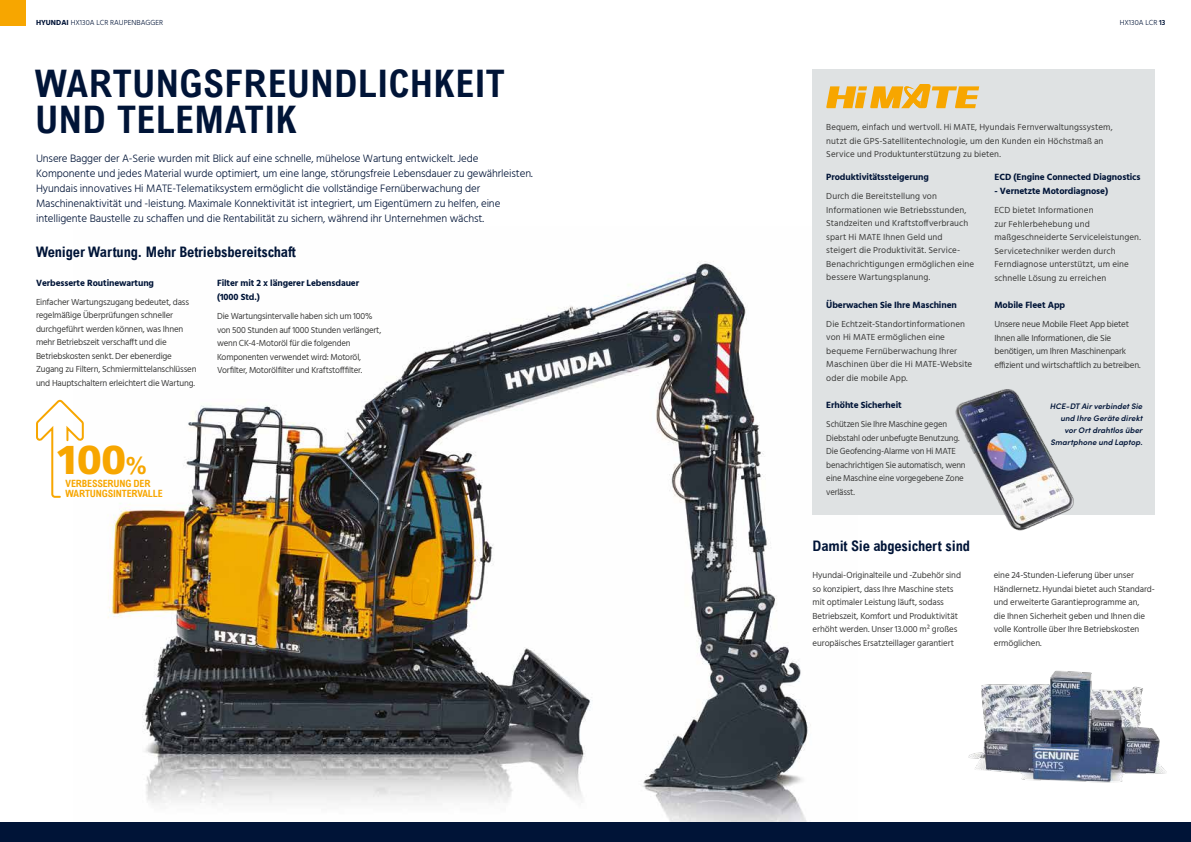
<style>
.page{position:relative;width:1191px;height:842px;background:#fff}
.page>*{position:absolute;margin:0;border:0;box-sizing:border-box;transform-origin:0 0}
.t1{font:900 40.2px "Frutiger LT Std";color:#f7a600}
.t2{font:700 condensed 38px/36px "Arial";letter-spacing:.01em;color:#001437}
.t3{font:700 condensed 14.5px "Arial";letter-spacing:-.01em;color:#001437}
.t4{font:300 11px/15px "Hind";letter-spacing:-.01em;color:#001437}
.t5{font:700 condensed 10px/10px "Arial";letter-spacing:-.02em;color:#f7a600}
.t6{font:700 9.2px/14px "Hind";letter-spacing:-.01em;color:#001437}
.t7{font:9px/13.5px "Hind";letter-spacing:-.01em;color:#3c3c3b}
.t8{font:9px/13.5px "Hind";letter-spacing:.01em;color:#3c3c3b}
.t9{font:italic 600 8px/12px "Sofia Pro";letter-spacing:.005em;color:#001437;text-align:right}
.t10{font:300 7.5px "Hind";color:#001437}
.s1{font-weight:700}
.s2{font-weight:700;font-size:24.2px}
.s3{font-weight:600}
</style>
<div class="page">
<img style="left:108px;top:261px;width:749px;height:561px">
<div style="left:812px;top:69px;width:343px;height:445px;background:#dfe2e3"></div>
<svg style="left:826px;top:84px;width:153px;height:24px"></svg>
<svg style="left:36px;top:399px;width:48px;height:99px"></svg>
<div style="left:0;top:822px;width:1191px;height:20px;background:#001437"></div>
<img style="left:899px;top:389px;width:196px;height:142px">
<img style="left:968px;top:670px;width:199px;height:113px">
<div style="left:0;top:0;width:26px;height:26px;background:#f7a600"></div>
<p class="t10" style="left:36px;top:17px;width:129px"><span class="s1">HYUNDAI</span> HX130A LCR RAUPENBAGGER</p>
<h2 class="t2" style="left:35px;top:66px;width:471px">WARTUNGSFREUNDLICHKEIT<br>UND TELEMATIK</h2>
<p class="t4" style="left:36px;top:151px;width:498px">Unsere Bagger der A-Serie wurden mit Blick auf eine schnelle, mühelose Wartung entwickelt. Jede Komponente und jedes Material wurde optimiert, um eine lange, störungsfreie Lebensdauer zu gewährleisten.<br>Hyundais innovatives Hi MATE-Telematiksystem ermöglicht die vollständige Fernüberwachung der Maschinenaktivität und -leistung. Maximale Konnektivität ist integriert, um Eigentümern zu helfen, eine intelligente Baustelle zu schaffen und die Rentabilität zu sichern, während ihr Unternehmen wächst.</p>
<h3 class="t3" style="left:36px;top:244px;width:261px">Weniger Wartung. Mehr Betriebsbereitschaft</h3>
<p class="t6" style="left:36px;top:275px;width:120px">Verbesserte Routinewartung</p>
<p class="t7" style="left:36px;top:295px;width:162px">Einfacher Wartungszugang bedeutet, dass regelmäßige Überprüfungen schneller durchgeführt werden können, was Ihnen mehr Betriebszeit verschafft und die Betriebskosten senkt. Der ebenerdige Zugang zu Filtern, Schmiermittelanschlüssen und Hauptschaltern erleichtert die Wartung.</p>
<p class="t6" style="left:217px;top:276px;width:144px">Filter mit 2 x längerer Lebensdauer (1000 Std.)</p>
<p class="t7" style="left:217px;top:310px;width:166px">Die Wartungsintervalle haben sich um 100% von 500 Stunden auf 1000 Stunden verlängert, wenn CK-4-Motoröl für die folgenden Komponenten verwendet wird: Motoröl, Vorfilter, Motorölfilter und Kraftstofffilter.</p>
<h1 class="t1" style="left:55px;top:435px;width:95px">100<span class="s2">%</span></h1>
<p class="t5" style="left:66px;top:479px;width:99px">VERBESSERUNG DER<br>WARTUNGSINTERVALLE</p>
<p class="t10" style="left:1119px;top:17px;width:47px">HX130A LCR <span class="s3">13</span></p>
<p class="t8" style="left:826px;top:121px;width:288px">Bequem, einfach und wertvoll. Hi MATE, Hyundais Fernverwaltungssystem, nutzt die GPS-Satellitentechnologie, um den Kunden ein Höchstmaß an<br>Service und Produktunterstützung zu bieten.</p>
<p class="t6" style="left:826px;top:170px;width:104px">Produktivitätssteigerung</p>
<p class="t8" style="left:826px;top:190px;width:149px">Durch die Bereitstellung von Informationen wie Betriebsstunden, Standzeiten und Kraftstoffverbrauch spart Hi MATE Ihnen Geld und steigert die Produktivität. Service-Benachrichtigungen ermöglichen eine bessere Wartungsplanung.</p>
<p class="t6" style="left:826px;top:297px;width:132px">Überwachen Sie Ihre Maschinen</p>
<p class="t8" style="left:826px;top:317px;width:147px">Die Echtzeit-Standortinformationen von Hi MATE ermöglichen eine bequeme Fernüberwachung Ihrer<br>Maschinen über die Hi MATE-Website oder die mobile App.</p>
<p class="t6" style="left:826px;top:398px;width:77px">Erhöhte Sicherheit</p>
<p class="t7" style="left:826px;top:418px;width:141px">Schützen Sie Ihre Maschine gegen<br>Diebstahl oder unbefugte Benutzung.<br>Die Geofencing-Alarme von Hi MATE benachrichtigen Sie automatisch, wenn eine Maschine eine vorgegebene Zone verlässt.</p>
<p class="t6" style="left:994px;top:170px;width:148px">ECD (Engine Connected Diagnostics</p>
<p class="t6" style="left:994px;top:184px;width:115px">- Vernetzte Motordiagnose)</p>
<p class="t8" style="left:994px;top:204px;width:148px">ECD bietet Informationen<br>zur Fehlerbehebung und maßgeschneiderte Serviceleistungen.<br>Servicetechniker werden durch<br>Ferndiagnose unterstützt, um eine schnelle Lösung zu erreichen</p>
<p class="t6" style="left:994px;top:298px;width:72px">Mobile Fleet App</p>
<p class="t7" style="left:994px;top:318px;width:148px">Unsere neue Mobile Fleet App bietet Ihnen alle Informationen, die Sie benötigen, um Ihren Maschinenpark effizient und wirtschaftlich zu betreiben.</p>
<p class="t9" style="left:1050px;top:399px;width:94px">HCE-DT Air verbindet Sie und Ihre Geräte direkt vor Ort drahtlos über<br>Smartphone und Laptop.</p>
<h3 class="t3" style="left:812px;top:537px;width:159px">Damit Sie abgesichert sind</h3>
<p class="t7" style="left:812px;top:569px;width:150px">Hyundai-Originalteile und -Zubehör sind so konzipiert, dass Ihre Maschine stets mit optimaler Leistung läuft, sodass Betriebszeit, Komfort und Produktivität erhöht werden. Unser 13.000 m² großes europäisches Ersatzteillager garantiert</p>
<p class="t7" style="left:993px;top:569px;width:163px">eine 24-Stunden-Lieferung über unser Händlernetz. Hyundai bietet auch Standard&shy;und erweiterte Garantieprogramme an,<br>die Ihnen Sicherheit geben und Ihnen die volle Kontrolle über Ihre Betriebskosten ermöglichen.</p>
</div>
